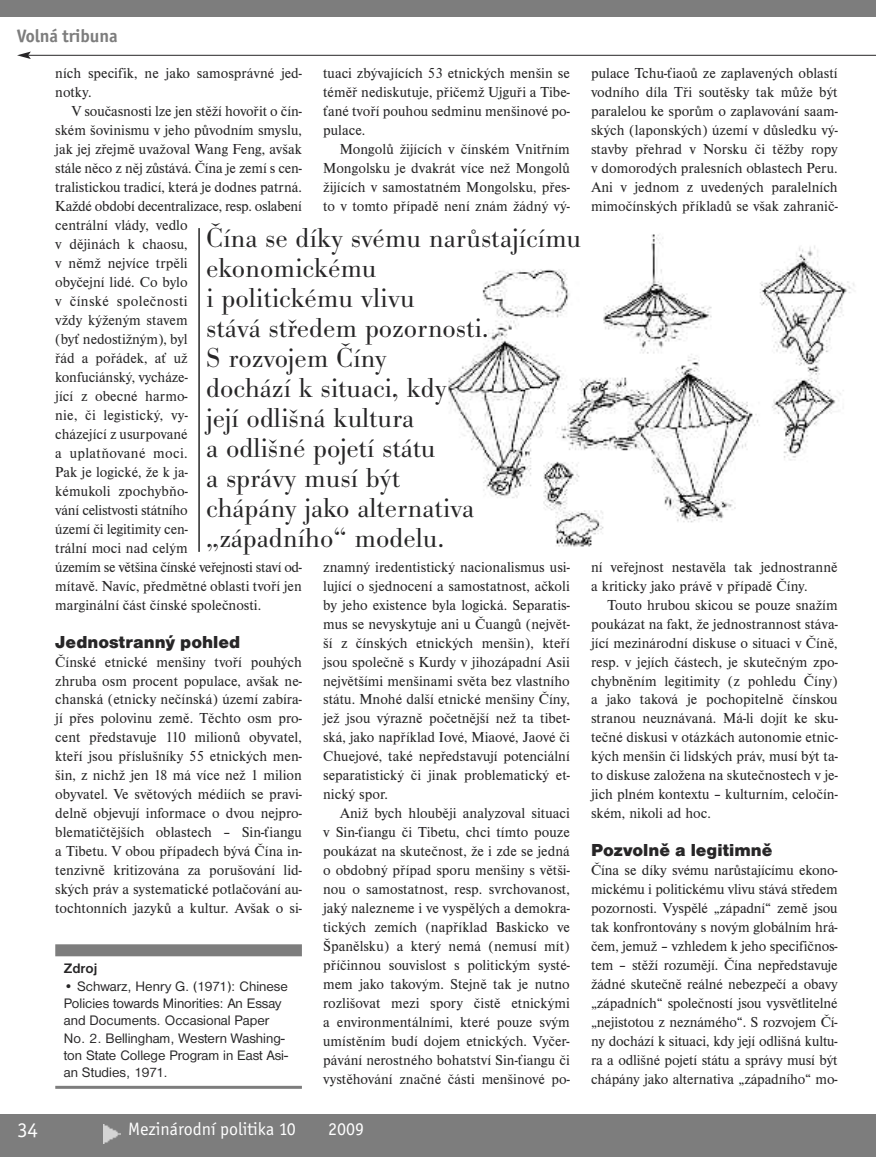
<style>
.page{position:relative;width:876px;height:1157px;background:#fff}
.page>*{position:absolute;margin:0;border:0;box-sizing:border-box;transform-origin:0 0}
.t1{font:28.5px/30px "Bodoni Ant TCE Ligh";color:#272627}
.t2{font:21px "Officina San Itc T";color:#fff}
.t3{font:18px "Nimbus San DCE Blac";color:#272627}
.t4{font:18px "Officina San Itc T";color:#fff}
.t5{font:700 18px "Officina San Itc TCE";color:#7d7d7d}
.t6{font:15px/18.9px "Nimbus Rom DCE";color:#272627;text-align:justify}
.t7{font:14.25px/17.2px "Nimbus San DCE";color:#272627}
.t8{font:700 14.25px "Nimbus San DCE";color:#272627}
</style>
<div class="page">
<img style="left:448px;top:234px;width:407px;height:313px">
<div style="left:0;top:1114px;width:876px;height:43px;background:#7d7d7d"></div>
<div style="left:0;top:0;width:876px;height:17px;background:#7d7d7d"></div>
<img style="left:103px;top:1124px;width:17px;height:19px">
<hr style="left:28px;top:55px;width:848px;height:1px;background:#272627">
<svg style="left:17px;top:52px;width:14px;height:7px"></svg>
<hr style="left:198px;top:228px;width:2px;height:324px;background:#272627">
<div style="left:55px;top:944px;width:247px;height:12px;background:#7d7d7d"></div>
<hr style="left:55px;top:1085px;width:247px;height:3px;background:#7d7d7d">
<p class="t5" style="left:17px;top:25px;width:102px">Volná tribuna</p>
<p class="t6" style="left:55px;top:63px;width:248px">ních specifik, ne jako samosprávné jed&shy;notky.</p>
<p class="t6" style="left:55px;top:101px;width:248px;text-align:left;text-indent:17px">V současnosti lze jen stěží hovořit o čín&shy;ském šovinismu v jeho původním smyslu, jak jej zřejmě uvažoval Wang Feng, avšak stále něco z něj zůstává. Čína je zemí s cen&shy;tralistickou tradicí, která je dodnes patrná.<br>Každé období decentralizace, resp. oslabení centrální vlády, vedlo<br>v dějinách k chaosu,<br>v němž nejvíce trpěli<br>obyčejní lidé. Co bylo<br>v čínské společnosti<br>vždy kýženým stavem<br>(byť nedostižným), byl<br>řád a pořádek, ať už<br>konfuciánský, vycháze-<br>jící z obecné harmo-<br>nie, či legistický, vy-<br>cházející z usurpované<br>a uplatňované moci.<br>Pak je logické, že k ja-<br>kémukoli zpochybňo-<br>vání celistvosti státního<br>území či legitimity cen-<br>trální moci nad celým<br>územím se většina čínské veřejnosti staví od&shy;mítavě. Navíc, předmětné oblasti tvoří jen marginální část čínské společnosti.</p>
<p class="t3" style="left:55px;top:631px;width:187px">Jednostranný pohled</p>
<p class="t6" style="left:55px;top:652px;width:248px">Čínské etnické menšiny tvoří pouhých zhruba osm procent populace, avšak ne&shy;chanská (etnicky nečínská) území zabíra&shy;jí přes polovinu země. Těchto osm pro&shy;cent představuje 110 milionů obyvatel, kteří jsou příslušníky 55 etnických men&shy;šin, z nichž jen 18 má více než 1 milion obyvatel. Ve světových médiích se pravi&shy;delně objevují informace o dvou nejpro&shy;blematičtějších oblastech – Sin-ťiangu a Tibetu. V obou případech bývá Čína in&shy;tenzivně kritizována za porušování lid&shy;ských práv a systematické potlačování au&shy;tochtonních jazyků a kultur. Avšak o si-</p>
<p class="t6" style="left:323px;top:63px;width:248px">tuaci zbývajících 53 etnických menšin se téměř nediskutuje, přičemž Ujguři a Tibe&shy;ťané tvoří pouhou sedminu menšinové po&shy;pulace.</p>
<p class="t6" style="left:323px;top:139px;width:248px;text-indent:17px">Mongolů žijících v čínském Vnitřním Mongolsku je dvakrát více než Mongolů žijících v samostatném Mongolsku, přes&shy;to v tomto případě není znám žádný vý-</p>
<p class="t1" style="left:206px;top:222px;width:376px">Čína se díky svému narůstajícímu ekonomickému<br>i politickému vlivu<br>stává středem pozornosti.<br>S rozvojem Číny<br>dochází k situaci, kdy<br>její odlišná kultura<br>a odlišné pojetí státu<br>a správy musí být<br>chápány jako alternativa „západního“ modelu.</p>
<p class="t6" style="left:323px;top:557px;width:248px">znamný iredentistický nacionalismus usi&shy;lující o sjednocení a samostatnost, ačkoli by jeho existence byla logická. Separatis&shy;mus se nevyskytuje ani u Čuangů (největ&shy;ší z čínských etnických menšin), kteří jsou společně s Kurdy v jihozápadní Asii největšími menšinami světa bez vlastního státu. Mnohé další etnické menšiny Číny, jež jsou výrazně početnější než ta tibet&shy;ská, jako například Iové, Miaové, Jaové či Chuejové, také nepředstavují potenciální separatistický či jinak problematický et&shy;nický spor.</p>
<p class="t6" style="left:323px;top:803px;width:248px;text-indent:17px">Aniž bych hlouběji analyzoval situaci v Sin-ťiangu či Tibetu, chci tímto pouze poukázat na skutečnost, že i zde se jedná o obdobný případ sporu menšiny s větši&shy;nou o samostatnost, resp. svrchovanost, jaký nalezneme i ve vyspělých a demokra&shy;tických zemích (například Baskicko ve Španělsku) a který nemá (nemusí mít) příčinnou souvislost s politickým systé&shy;mem jako takovým. Stejně tak je nutno rozlišovat mezi spory čistě etnickými a environmentálními, které pouze svým umístěním budí dojem etnických. Vyčer&shy;pávání nerostného bohatství Sin-ťiangu či vystěhování značné části menšinové po-</p>
<p class="t8" style="left:64px;top:960px;width:35px">Zdroj</p>
<p class="t7" style="left:64px;top:977px;width:226px">• Schwarz, Henry G. (1971): Chinese Policies towards Minorities: An Essay and Documents. Occasional Paper No. 2. Bellingham, Western Washing&shy;ton State College Program in East Asi&shy;an Studies, 1971.</p>
<p class="t6" style="left:591px;top:63px;width:248px">pulace Tchu-ťiaoů ze zaplavených oblastí vodního díla Tři soutěsky tak může být paralelou ke sporům o zaplavování saam&shy;ských (laponských) území v důsledku vý&shy;stavby přehrad v Norsku či těžby ropy v domorodých pralesních oblastech Peru.<br>Ani v jednom z uvedených paralelních mimočínských příkladů se však zahranič-</p>
<p class="t6" style="left:591px;top:557px;width:248px">ní veřejnost nestavěla tak jednostranně a kriticky jako právě v případě Číny.</p>
<p class="t6" style="left:591px;top:595px;width:248px;text-indent:17px">Touto hrubou skicou se pouze snažím poukázat na fakt, že jednostrannost stáva&shy;jící mezinárodní diskuse o situaci v Číně, resp. v jejích částech, je skutečným zpo&shy;chybněním legitimity (z pohledu Číny) a jako taková je pochopitelně čínskou stranou neuznávaná. Má-li dojít ke sku&shy;tečné diskusi v otázkách autonomie etnic&shy;kých menšin či lidských práv, musí být ta&shy;to diskuse založena na skutečnostech v je&shy;jich plném kontextu – kulturním, celočín&shy;ském, nikoli ad hoc.</p>
<p class="t3" style="left:591px;top:839px;width:183px">Pozvolně a legitimně</p>
<p class="t6" style="left:591px;top:860px;width:248px">Čína se díky svému narůstajícímu ekono&shy;mickému i politickému vlivu stává středem pozornosti. Vyspělé „západní“ země jsou tak konfrontovány s novým globálním hrá&shy;čem, jemuž – vzhledem k jeho specifičnos&shy;tem – stěží rozumějí. Čína nepředstavuje žádné skutečně reálné nebezpečí a obavy „západních“ společností jsou vysvětlitelné „nejistotou z neznámého“. S rozvojem Čí&shy;ny dochází k situaci, kdy její odlišná kultu&shy;ra a odlišné pojetí státu a správy musí být chápány jako alternativa „západního“ mo-</p>
<h2 class="t2" style="left:17px;top:1117px;width:23px">34</h2>
<p class="t4" style="left:128px;top:1118px;width:169px">Mezinárodní politika 10</p>
<p class="t4" style="left:328px;top:1118px;width:37px">2009</p>
</div>
